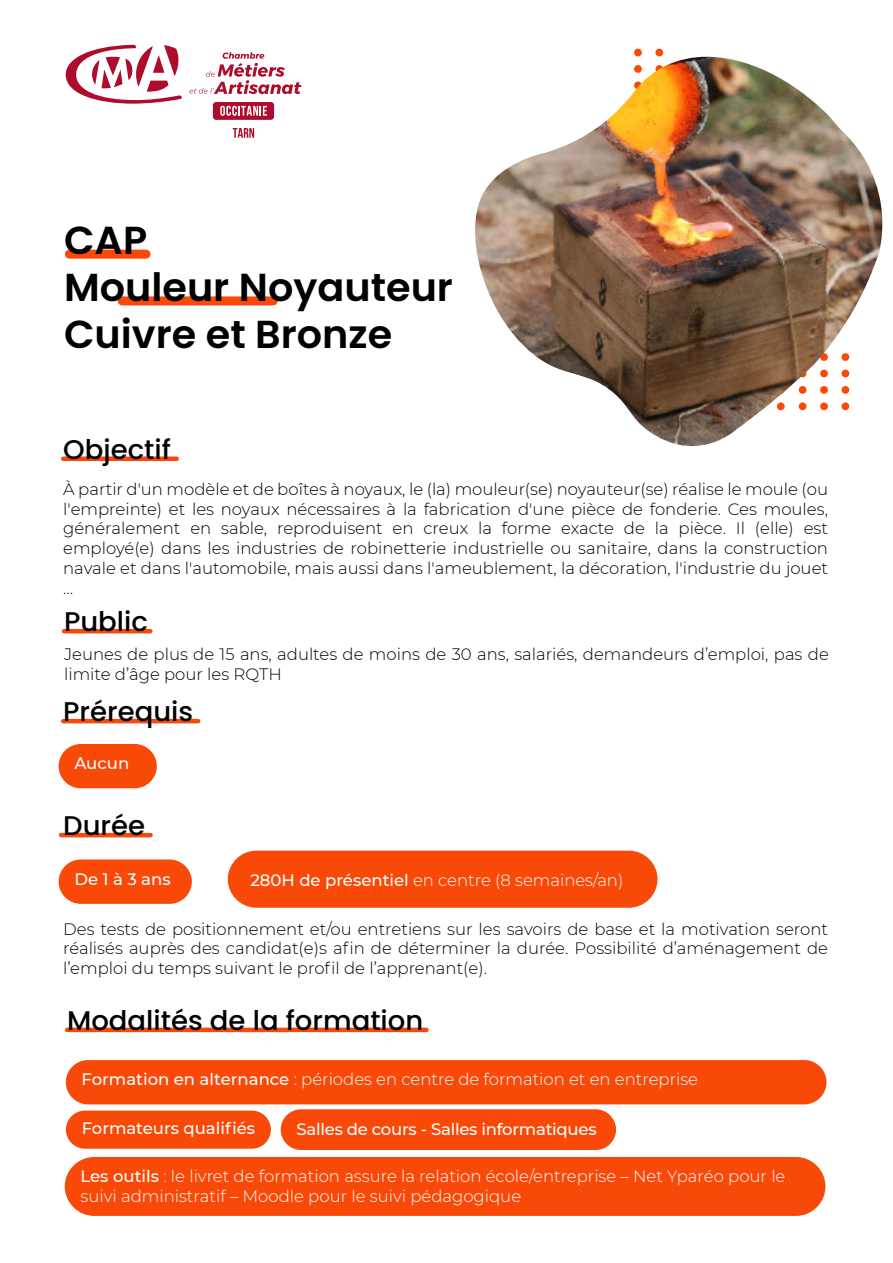
<style>
.page{position:relative;width:893px;height:1263px;background:#fff}
.page>*{position:absolute;margin:0;border:0;box-sizing:border-box;transform-origin:0 0}
.t1{font:600 39px/46.8px "Poppins";color:#000}
.t2{font:500 27px "Poppins";color:#000}
.t3{font:300 16.5px/19.8px "Montserrat";color:#000;text-align:justify}
.t4{font:300 16.5px/19.8px "Montserrat";color:#fff}
.t5{font:500 16.5px "Montserrat";letter-spacing:-.015em;color:#fff}
.s1{font-weight:500}
</style>
<div class="page">
<div style="left:655px;top:49px;width:8px;height:7px;background:#f84908;border-radius:50%"></div>
<div style="left:634px;top:49px;width:8px;height:7px;background:#f84908;border-radius:50%"></div>
<div style="left:122px;top:296px;width:151px;height:9px;background:#f84908"></div>
<div style="left:69px;top:250px;width:77px;height:9px;background:#f84908"></div>
<img style="left:475px;top:57px;width:408px;height:390px">
<svg style="left:66px;top:45px;width:116px;height:59px"></svg>
<div style="left:213px;top:102px;width:61px;height:18px;background:#af0b2b;border-radius:3px"></div>
<svg style="left:190px;top:52px;width:111px;height:42px"></svg>
<svg style="left:220px;top:106px;width:47px;height:10px"></svg>
<svg style="left:233px;top:128px;width:21px;height:10px"></svg>
<div style="left:59px;top:744px;width:98px;height:44px;background:#f84908;border-radius:22px"></div>
<div style="left:59px;top:859px;width:133px;height:45px;background:#f84908;border-radius:22px"></div>
<div style="left:228px;top:851px;width:429px;height:57px;background:#f84908;border-radius:29px"></div>
<div style="left:66px;top:1060px;width:760px;height:44px;background:#f84908;border-radius:22px"></div>
<hr style="left:63px;top:719px;width:135px;height:4px;background:#f84908">
<hr style="left:61px;top:833px;width:90px;height:4px;background:#f84908">
<div style="left:63px;top:456px;width:114px;height:5px;background:#f84908"></div>
<hr style="left:64px;top:629px;width:86px;height:4px;background:#f84908">
<hr style="left:67px;top:1028px;width:359px;height:4px;background:#f84908">
<div style="left:66px;top:1110px;width:205px;height:39px;background:#f84908;border-radius:19px"></div>
<div style="left:65px;top:1157px;width:760px;height:59px;background:#f84908;border-radius:29px"></div>
<div style="left:281px;top:1109px;width:335px;height:41px;background:#f84908;border-radius:20px"></div>
<h1 class="t1" style="left:64px;top:217px;width:390px">CAP<br>Mouleur Noyauteur<br>Cuivre et Bronze</h1>
<h2 class="t2" style="left:63px;top:434px;width:109px">Objectif</h2>
<p class="t3" style="left:63px;top:478px;width:766px">À partir d'un modèle et de boîtes à noyaux, le (la) mouleur(se) noyauteur(se) réalise le moule (ou l'empreinte) et les noyaux nécessaires à la fabrication d'une pièce de fonderie. Ces moules, généralement en sable, reproduisent en creux la forme exacte de la pièce. Il (elle) est employé(e) dans les industries de robinetterie industrielle ou sanitaire, dans la construction navale et dans l'automobile, mais aussi dans l'ameublement, la décoration, l'industrie du jouet …</p>
<h2 class="t2" style="left:64px;top:606px;width:85px">Public</h2>
<p class="t3" style="left:64px;top:644px;width:766px">Jeunes de plus de 15 ans, adultes de moins de 30 ans, salariés, demandeurs d’emploi, pas de limite d’âge pour les RQTH</p>
<h2 class="t2" style="left:63px;top:696px;width:131px">Prérequis</h2>
<p class="t5" style="left:74px;top:752px;width:56px">Aucun</p>
<h2 class="t2" style="left:63px;top:810px;width:83px">Durée</h2>
<p class="t5" style="left:74px;top:867px;width:98px">De 1 à 3 ans</p>
<p class="t4" style="left:250px;top:869px;width:374px"><span class="s1">280H de présentiel</span> en centre (8 semaines/an)</p>
<p class="t3" style="left:63px;top:918px;width:766px">Des tests de positionnement et/ou entretiens sur les savoirs de base et la motivation seront réalisés auprès des candidat(e)s afin de déterminer la durée. Possibilité d’aménagement de l’emploi du temps suivant le profil de l’apprenant(e).</p>
<h2 class="t2" style="left:67px;top:1005px;width:358px">Modalités de la formation</h2>
<p class="t4" style="left:82px;top:1069px;width:618px"><span class="s1">Formation en alternance</span> : périodes en centre de formation et en entreprise</p>
<p class="t5" style="left:82px;top:1117px;width:175px">Formateurs qualifiés</p>
<p class="t4" style="left:81px;top:1166px;width:706px"><span class="s1">Les outils</span> : le livret de formation assure la relation école/entreprise – Net Yparéo pour le suivi administratif – Moodle pour le suivi pédagogique</p>
<p class="t5" style="left:296px;top:1117px;width:302px">Salles de cours - Salles informatiques</p>
</div>
